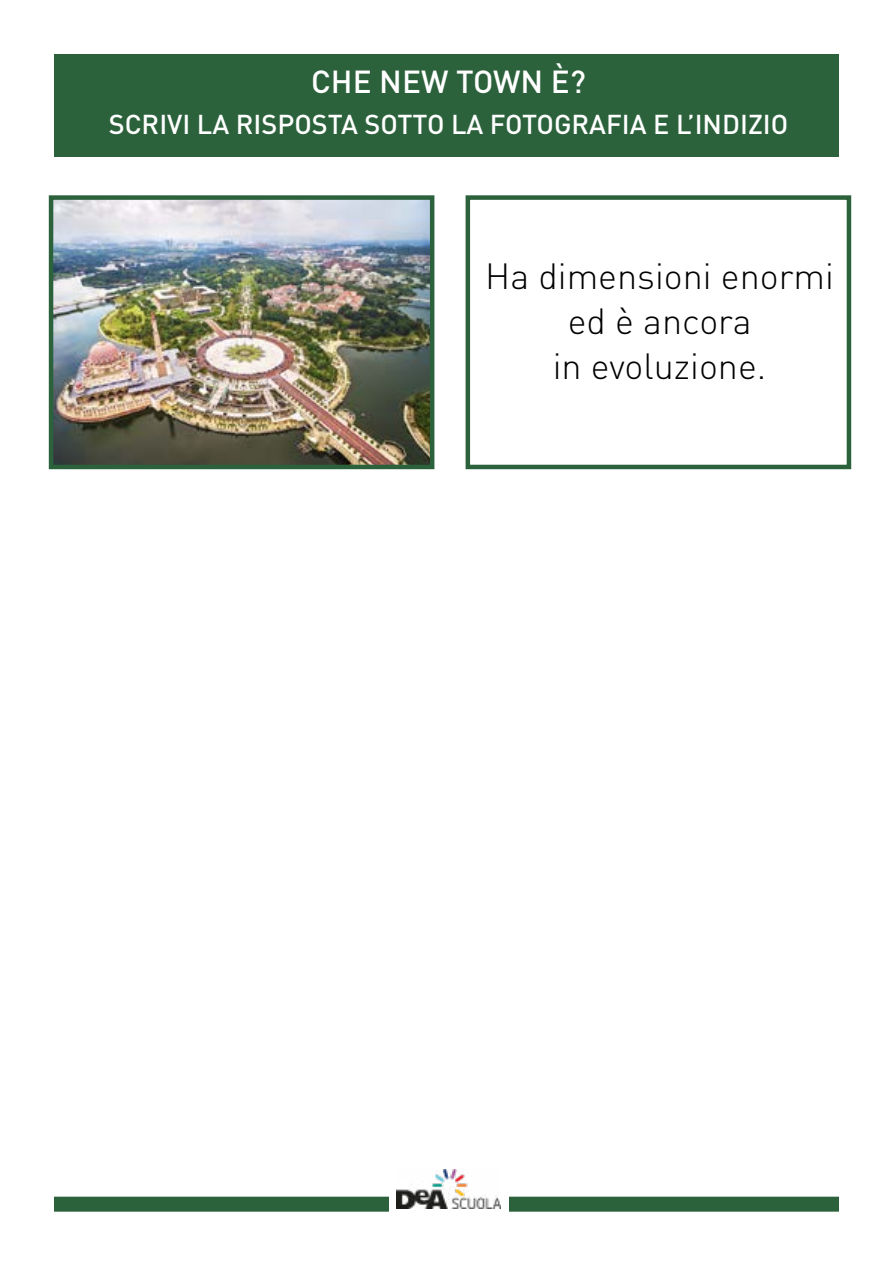
<style>
.page{position:relative;width:893px;height:1263px;background:#fff}
.page>*{position:absolute;margin:0;border:0;box-sizing:border-box;transform-origin:0 0}
.t1{font:300 36px/45px "DIN";color:#000;text-align:center}
.t2{font:500 31.5px "DIN";color:#fff}
.t3{font:500 27px "DIN";color:#fff}
</style>
<div class="page">
<div style="left:54px;top:1197px;width:785px;height:15px;background:#2b613b"></div>
<img style="left:54px;top:200px;width:375px;height:264px">
<div style="left:49px;top:195px;width:385px;height:274px;border:4px solid #2b613b"></div>
<div style="left:466px;top:195px;width:385px;height:274px;border:4px solid #2b613b"></div>
<div style="left:54px;top:54px;width:785px;height:102px;background:#2b613b"></div>
<div style="left:389px;top:1164px;width:120px;height:52px;background:#fff"></div>
<img style="left:397px;top:1169px;width:103px;height:40px">
<p class="t2" style="left:311px;top:62px;width:276px">CHE NEW TOWN È?</p>
<p class="t3" style="left:109px;top:107px;width:681px">SCRIVI LA RISPOSTA SOTTO LA FOTOGRAFIA E L’INDIZIO</p>
<h1 class="t1" style="left:485px;top:253px;width:350px">Ha dimensioni enormi ed è ancora<br>in evoluzione.</h1>
</div>
